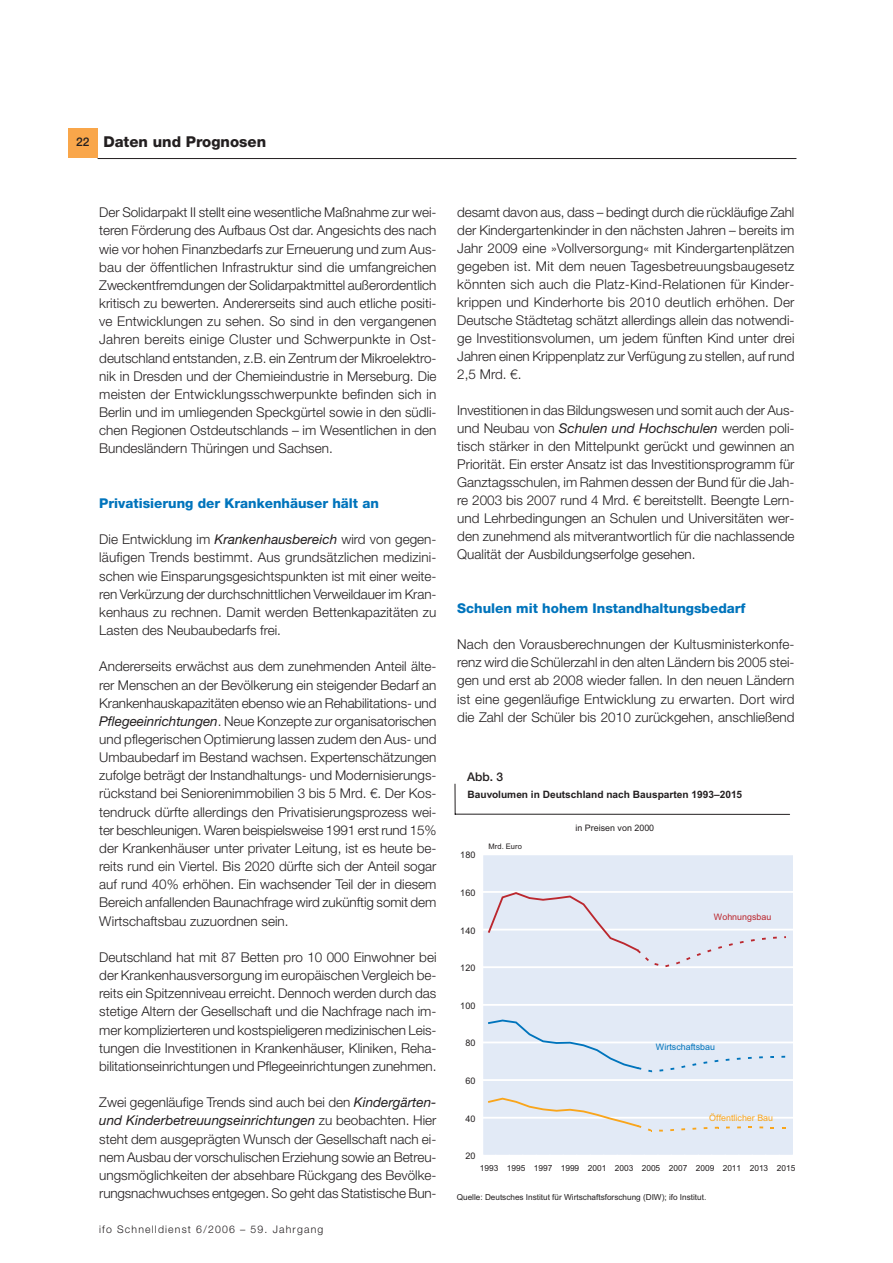
<style>
.page{position:relative;width:893px;height:1263px;background:#fff}
.page>*{position:absolute;margin:0;border:0;box-sizing:border-box;transform-origin:0 0}
.t1{font:800 15px "Helvetica Neue LT Std";color:#231f20}
.t2{font:300 13.5px/18.1px "Helvetica Neue LT Std";color:#231f20;text-align:justify}
.t3{font:800 13.5px "Helvetica Neue LT Std";color:#0074bc}
.t4{font:500 12px "Helvetica Neue LT Std";color:#231f20}
.t5{font:300 10.5px "Helvetica Neue LT Std";letter-spacing:.11em;color:#231f20}
.t6{font:700 10.2px "Arial";color:#231f20}
.t7{font:9px "Arial";color:#231f20}
.t8{font:8.85px "Arial";color:#231f20}
.t9{font:8.85px "Arial";color:#f9a51b}
.t10{font:8.85px "Arial";color:#0074bc}
.t11{font:8.85px "Arial";color:#bb272e}
.t12{font:8.4px "Arial";color:#231f20}
.t13{font:8.25px "Arial";color:#231f20}
.t14{font:7.65px "Arial";letter-spacing:.005em;color:#231f20}
.s1{font-weight:400;font-style:italic}
</style>
<div class="page">
<hr style="left:98px;top:158px;width:698px;height:1px;background:#231f20">
<div style="left:68px;top:128px;width:30px;height:30px;background:#f9a64a"></div>
<div style="left:482px;top:854px;width:311px;height:301px;background:#e2eaf6"></div>
<hr style="left:482px;top:1117px;width:311px;height:2px;background:#fff">
<hr style="left:482px;top:1079px;width:311px;height:2px;background:#fff">
<hr style="left:482px;top:1041px;width:311px;height:2px;background:#fff">
<hr style="left:482px;top:1004px;width:311px;height:2px;background:#fff">
<hr style="left:482px;top:966px;width:311px;height:2px;background:#fff">
<hr style="left:482px;top:929px;width:311px;height:1px;background:#fff">
<hr style="left:482px;top:891px;width:311px;height:2px;background:#fff">
<hr style="left:482px;top:853px;width:311px;height:2px;background:#fff">
<hr style="left:481px;top:854px;width:2px;height:301px;background:#fff">
<svg style="left:483px;top:892px;width:175px;height:74px"></svg>
<svg style="left:718px;top:946px;width:4px;height:3px"></svg>
<svg style="left:483px;top:1019px;width:158px;height:51px"></svg>
<svg style="left:483px;top:1097px;width:158px;height:31px"></svg>
<hr style="left:455px;top:784px;width:1px;height:30px;background:#231f20">
<hr style="left:455px;top:814px;width:335px;height:1px;background:#231f20">
<p class="t4" style="left:76px;top:137px;width:15px">22</p>
<p class="t1" style="left:103px;top:136px;width:164px">Daten und Prognosen</p>
<p class="t2" style="left:99px;top:205px;width:339px">Der Solidarpakt II stellt eine wesentliche Maßnahme zur wei&shy;teren Förderung des Aufbaus Ost dar. Angesichts des nach wie vor hohen Finanzbedarfs zur Erneuerung und zum Aus&shy;bau der öffentlichen Infrastruktur sind die umfangreichen Zweckentfremdungen der Solidarpaktmittel außerordentlich kritisch zu bewerten. Andererseits sind auch etliche positi&shy;ve Entwicklungen zu sehen. So sind in den vergangenen Jahren bereits einige Cluster und Schwerpunkte in Ost&shy;deutschland entstanden, z.B. ein Zentrum der Mikroelektro&shy;nik in Dresden und der Chemieindustrie in Merseburg. Die meisten der Entwicklungsschwerpunkte befinden sich in Berlin und im umliegenden Speckgürtel sowie in den südli&shy;chen Regionen Ostdeutschlands – im Wesentlichen in den Bundesländern Thüringen und Sachsen.</p>
<p class="t3" style="left:99px;top:498px;width:281px">Privatisierung der Krankenhäuser hält an</p>
<p class="t2" style="left:99px;top:532px;width:339px">Die Entwicklung im <span class="s1">Krankenhausbereich</span> wird von gegen&shy;läufigen Trends bestimmt. Aus grundsätzlichen medizini&shy;schen wie Einsparungsgesichtspunkten ist mit einer weite&shy;ren Verkürzung der durchschnittlichen Verweildauer im Kran&shy;kenhaus zu rechnen. Damit werden Bettenkapazitäten zu Lasten des Neubaubedarfs frei.</p>
<p class="t2" style="left:99px;top:659px;width:339px">Andererseits erwächst aus dem zunehmenden Anteil älte&shy;rer Menschen an der Bevölkerung ein steigender Bedarf an Krankenhauskapazitäten ebenso wie an Rehabilitations- und <span class="s1">Pflegeeinrichtungen</span>. Neue Konzepte zur organisatorischen und pflegerischen Optimierung lassen zudem den Aus- und Umbaubedarf im Bestand wachsen. Expertenschätzungen zufolge beträgt der Instandhaltungs- und Modernisierungs&shy;rückstand bei Seniorenimmobilien 3 bis 5 Mrd. €. Der Kos&shy;tendruck dürfte allerdings den Privatisierungsprozess wei&shy;ter beschleunigen. Waren beispielsweise 1991 erst rund 15% der Krankenhäuser unter privater Leitung, ist es heute be&shy;reits rund ein Viertel. Bis 2020 dürfte sich der Anteil sogar auf rund 40% erhöhen. Ein wachsender Teil der in diesem Bereich anfallenden Baunachfrage wird zukünftig somit dem Wirtschaftsbau zuzuordnen sein.</p>
<p class="t2" style="left:99px;top:949px;width:339px">Deutschland hat mit 87 Betten pro 10 000 Einwohner bei der Krankenhausversorgung im europäischen Vergleich be&shy;reits ein Spitzenniveau erreicht. Dennoch werden durch das stetige Altern der Gesellschaft und die Nachfrage nach im&shy;mer komplizierteren und kostspieligeren medizinischen Leis&shy;tungen die Investitionen in Krankenhäuser, Kliniken, Reha&shy;bilitationseinrichtungen und Pflegeeinrichtungen zunehmen.</p>
<p class="t2" style="left:99px;top:1095px;width:339px">Zwei gegenläufige Trends sind auch bei den <span class="s1">Kindergärten&shy;und Kinderbetreuungseinrichtungen</span> zu beobachten. Hier steht dem ausgeprägten Wunsch der Gesellschaft nach ei&shy;nem Ausbau der vorschulischen Erziehung sowie an Betreu&shy;ungsmöglichkeiten der absehbare Rückgang des Bevölke&shy;rungsnachwuchses entgegen. So geht das Statistische Bun-</p>
<p class="t5" style="left:99px;top:1225px;width:226px">ifo Schnelldienst 6/2006 – 59. Jahrgang</p>
<p class="t2" style="left:457px;top:205px;width:339px">desamt davon aus, dass – bedingt durch die rückläufige Zahl der Kindergartenkinder in den nächsten Jahren – bereits im Jahr 2009 eine »Vollversorgung« mit Kindergartenplätzen gegeben ist. Mit dem neuen Tagesbetreuungsbaugesetz könnten sich auch die Platz-Kind-Relationen für Kinder&shy;krippen und Kinderhorte bis 2010 deutlich erhöhen. Der Deutsche Städtetag schätzt allerdings allein das notwendi&shy;ge Investitionsvolumen, um jedem fünften Kind unter drei Jahren einen Krippenplatz zur Verfügung zu stellen, auf rund 2,5 Mrd. €.</p>
<p class="t2" style="left:457px;top:403px;width:339px">Investitionen in das Bildungswesen und somit auch der Aus&shy;und Neubau von <span class="s1">Schulen und Hochschulen</span> werden poli&shy;tisch stärker in den Mittelpunkt gerückt und gewinnen an Priorität. Ein erster Ansatz ist das Investitionsprogramm für Ganztagsschulen, im Rahmen dessen der Bund für die Jah&shy;re 2003 bis 2007 rund 4 Mrd. € bereitstellt. Beengte Lern&shy;und Lehrbedingungen an Schulen und Universitäten wer&shy;den zunehmend als mitverantwortlich für die nachlassende Qualität der Ausbildungserfolge gesehen.</p>
<p class="t3" style="left:457px;top:604px;width:290px">Schulen mit hohem Instandhaltungsbedarf</p>
<p class="t2" style="left:457px;top:637px;width:339px">Nach den Vorausberechnungen der Kultusministerkonfe&shy;renz wird die Schülerzahl in den alten Ländern bis 2005 stei&shy;gen und erst ab 2008 wieder fallen. In den neuen Ländern ist eine gegenläufige Entwicklung zu erwarten. Dort wird die Zahl der Schüler bis 2010 zurückgehen, anschließend</p>
<p class="t4" style="left:467px;top:772px;width:38px">Abb. 3</p>
<p class="t6" style="left:468px;top:790px;width:276px">Bauvolumen in Deutschland nach Bausparten 1993–2015</p>
<p class="t7" style="left:460px;top:852px;width:17px">180</p>
<p class="t7" style="left:460px;top:889px;width:17px">160</p>
<p class="t7" style="left:460px;top:927px;width:17px">140</p>
<p class="t7" style="left:460px;top:965px;width:17px">120</p>
<p class="t7" style="left:460px;top:1002px;width:17px">100</p>
<p class="t7" style="left:465px;top:1040px;width:12px">80</p>
<p class="t7" style="left:465px;top:1077px;width:12px">60</p>
<p class="t7" style="left:465px;top:1115px;width:12px">40</p>
<p class="t7" style="left:465px;top:1153px;width:12px">20</p>
<p class="t14" style="left:489px;top:843px;width:35px">Mrd. Euro</p>
<p class="t8" style="left:575px;top:825px;width:80px">in Preisen von 2000</p>
<p class="t11" style="left:714px;top:914px;width:59px">Wohnungsbau</p>
<p class="t10" style="left:656px;top:1043px;width:61px">Wirtschaftsbau</p>
<p class="t9" style="left:709px;top:1114px;width:65px">Öffentlicher Bau</p>
<p class="t12" style="left:480px;top:1165px;width:317px">1993 1995 1997 1999 2001 2003 2005 2007 2009 2011 2013 2015</p>
<p class="t13" style="left:457px;top:1194px;width:251px">Quelle: Deutsches Institut für Wirtschaftsforschung (DIW); ifo Institut.</p>
</div>
